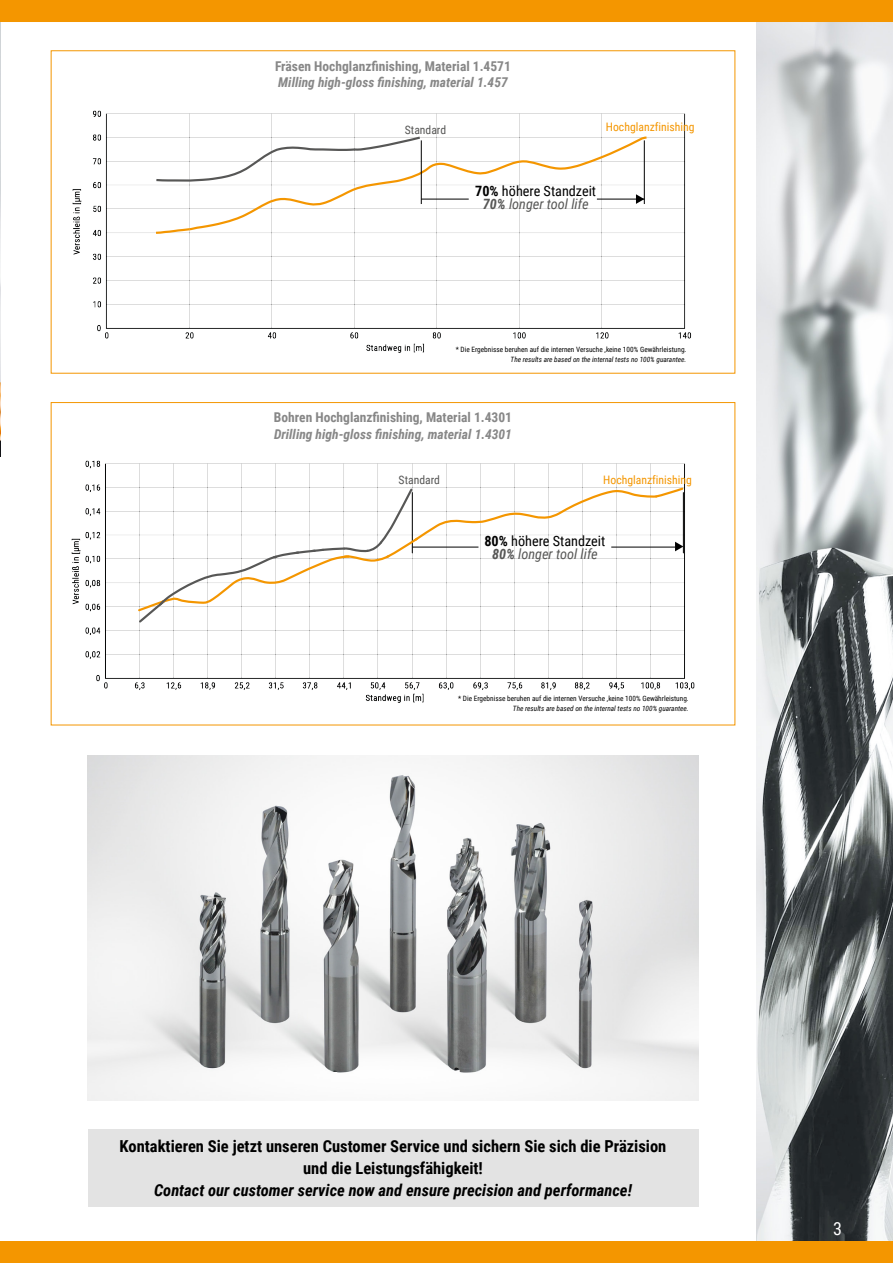
<style>
.page{position:relative;width:893px;height:1263px;background:#fff}
.page>*{position:absolute;margin:0;border:0;box-sizing:border-box;transform-origin:0 0}
.t1{font:18px "Roboto Condensed";color:#fff}
.t2{font:700 16.5px/21.6px "Roboto Condensed";color:#000;text-align:center}
.t3{font:italic 700 16.5px "Roboto Condensed";color:#000}
.t4{font:14.25px/13.5px "Roboto Condensed";color:#000;text-align:center}
.t5{font:italic 700 13.5px "Roboto Condensed";color:#878787}
.t6{font:700 13.5px "Roboto Condensed";color:#878787}
.t7{font:11.7px "Roboto Condensed";color:#f49600}
.t8{font:11.7px "Roboto Condensed";color:#575756}
.t9{font:7.35px "Roboto Condensed";color:#000}
.t10{font:italic 7.35px "Roboto Condensed";color:#000}
.s1{font-weight:700}
.s2{font-weight:700;font-style:italic;color:#575756}
.s3{font-style:italic;color:#575756}
</style>
<div class="page">
<img style="left:757px;top:22px;width:136px;height:1220px">
<img style="left:0;top:22px;width:1px;height:434px">
<div style="left:0;top:1242px;width:893px;height:21px;background:#f49600"></div>
<div style="left:0;top:0;width:893px;height:22px;background:#f49600"></div>
<img style="left:72px;top:110px;width:620px;height:243px">
<svg style="left:154px;top:135px;width:495px;height:100px"></svg>
<img style="left:71px;top:460px;width:624px;height:243px">
<svg style="left:136px;top:486px;width:549px;height:139px"></svg>
<div style="left:88px;top:1129px;width:610px;height:77px;background:#e3e3e3"></div>
<img style="left:88px;top:755px;width:610px;height:346px">
<h3 class="t6" style="left:275px;top:56px;width:237px">Fräsen Hochglanzfinishing, Material 1.4571</h3>
<h3 class="t5" style="left:278px;top:73px;width:231px">Milling high-gloss finishing, material 1.457</h3>
<h3 class="t8" style="left:405px;top:121px;width:43px">Standard</h3>
<h3 class="t7" style="left:606px;top:119px;width:90px">Hochglanzfinishing</h3>
<h3 class="t4" style="left:475px;top:183px;width:122px"><span class="s1">70%</span> höhere Standzeit<br><span class="s2">70%</span> <span class="s3">longer tool life</span></h3>
<p class="t9" style="left:456px;top:344px;width:232px">* Die Ergebnisse beruhen auf die internen Versuche ,keine 100% Gewährleistung.</p>
<p class="t10" style="left:511px;top:354px;width:177px">The results are based on the internal tests no 100% guarantee.</p>
<h3 class="t6" style="left:274px;top:408px;width:240px">Bohren Hochglanzfinishing, Material 1.4301</h3>
<h3 class="t5" style="left:274px;top:424px;width:239px">Drilling high-gloss finishing, material 1.4301</h3>
<h3 class="t8" style="left:399px;top:471px;width:43px">Standard</h3>
<h3 class="t7" style="left:603px;top:471px;width:90px">Hochglanzfinishing</h3>
<h3 class="t4" style="left:484px;top:533px;width:122px"><span class="s1">80%</span> höhere Standzeit<br><span class="s2">80%</span> <span class="s3">longer tool life</span></h3>
<p class="t9" style="left:458px;top:693px;width:232px">* Die Ergebnisse beruhen auf die internen Versuche ,keine 100% Gewährleistung.</p>
<p class="t10" style="left:513px;top:704px;width:177px">The results are based on the internal tests no 100% guarantee.</p>
<h2 class="t2" style="left:120px;top:1135px;width:548px">Kontaktieren Sie jetzt unseren Customer Service und sichern Sie sich die Präzision und die Leistungsfähigkeit!</h2>
<h2 class="t3" style="left:154px;top:1178px;width:479px">Contact our customer service now and ensure precision and performance!</h2>
<h1 class="t1" style="left:833px;top:1215px;width:10px">3</h1>
</div>
